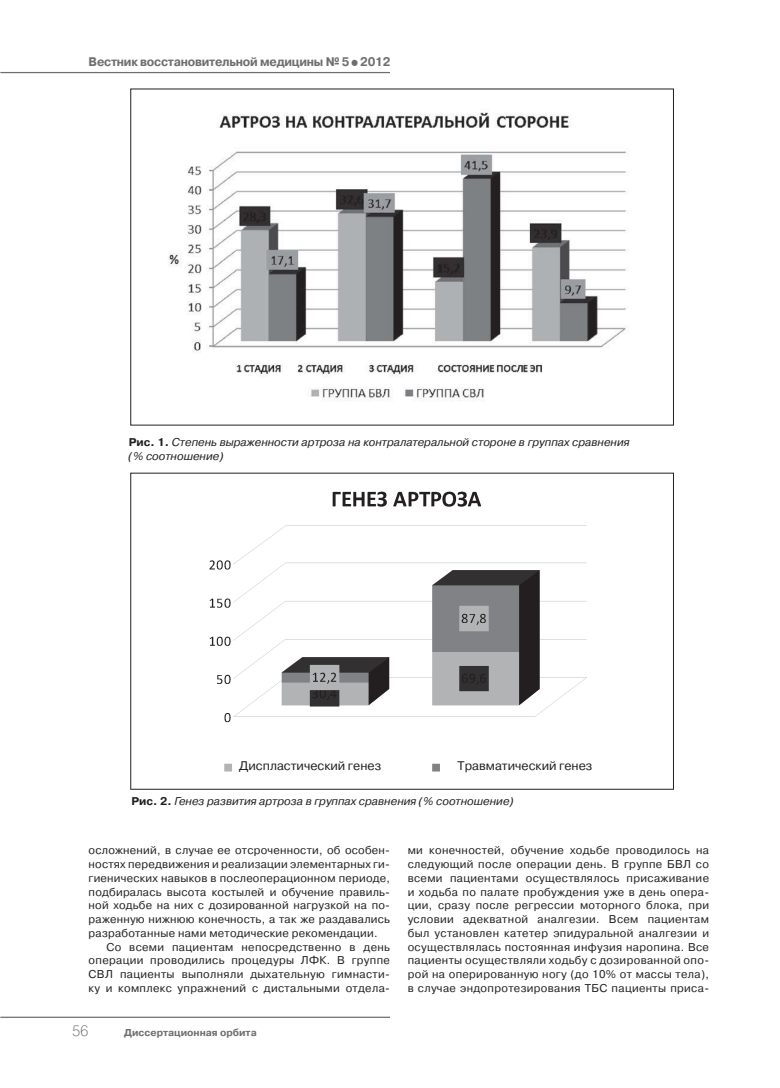
<style>
.page{position:relative;width:780px;height:1088px;background:#fff}
.page>*{position:absolute;margin:0;border:0;box-sizing:border-box;transform-origin:0 0}
.t1{font:15px "Pragmatica Light C";color:#6d6e71}
.t2{font:700 12.5px "Pragmatica C";letter-spacing:-.02em;color:#6d6e71;scale:.95 1}
.t3{font:12.5px "Pragmatica C";color:#231f20}
.t4{font:11.25px/13.8px "Pragmatica C";letter-spacing:.03em;color:#231f20;text-align:justify}
.t5{font:italic 11.25px/13.5px "Pragmatica C";color:#231f20}
.t6{font:700 10px "Pragmatica C";color:#6d6e71}
.s1{font-size:17.5px}
.s2{font-weight:700;font-style:normal}
</style>
<div class="page">
<hr style="left:0;top:72px;width:390px;height:1px;background:#6d6e71">
<hr style="left:0;top:1016px;width:390px;height:2px;background:#6d6e71">
<img style="left:168px;top:112px;width:459px;height:289px">
<img style="left:209px;top:491px;width:378px;height:281px">
<p class="t2" style="left:89px;top:57px;width:319px">Вестник восстановительной медицины № 5<span class="s1">•</span>2012</p>
<p class="t5" style="left:129px;top:436px;width:502px"><span class="s2">Рис. 1.</span> Степень выраженности артроза на контралатеральной стороне в группах сравнения (% соотношение)</p>
<p class="t3" style="left:239px;top:761px;width:143px">Диспластический генез</p>
<p class="t3" style="left:457px;top:761px;width:136px">Травматический генез</p>
<p class="t5" style="left:131px;top:796px;width:384px"><span class="s2">Рис. 2.</span> Генез развития артроза в группах сравнения (% соотношение)</p>
<p class="t4" style="left:89px;top:844px;width:303px">осложнений, в случае ее отсроченности, об особен&shy;ностях передвижения и реализации элементарных ги&shy;гиенических навыков в послеоперационном периоде, подбиралась высота костылей и обучение правиль&shy;ной ходьбе на них с дозированной нагрузкой на по&shy;раженную нижнюю конечность, а так же раздавались разработанные нами методические рекомендации.</p>
<p class="t4" style="left:89px;top:941px;width:303px;text-indent:18px">Со всеми пациентам непосредственно в день операции проводились процедуры ЛФК. В группе СВЛ пациенты выполняли дыхательную гимнасти&shy;ку и комплекс упражнений с дистальными отдела-</p>
<h1 class="t1" style="left:72px;top:1026px;width:18px">56</h1>
<p class="t6" style="left:124px;top:1029px;width:134px">Диссертационная орбита</p>
<p class="t4" style="left:407px;top:844px;width:303px">ми конечностей, обучение ходьбе проводилось на следующий после операции день. В группе БВЛ со всеми пациентами осуществлялось присаживание и ходьба по палате пробуждения уже в день опера&shy;ции, сразу после регрессии моторного блока, при условии адекватной аналгезии. Всем пациентам был установлен катетер эпидуральной аналгезии и осуществлялась постоянная инфузия наропина. Все пациенты осуществляли ходьбу с дозированной опо&shy;рой на оперированную ногу (до 10% от массы тела), в случае эндопротезирования ТБС пациенты приса-</p>
</div>
